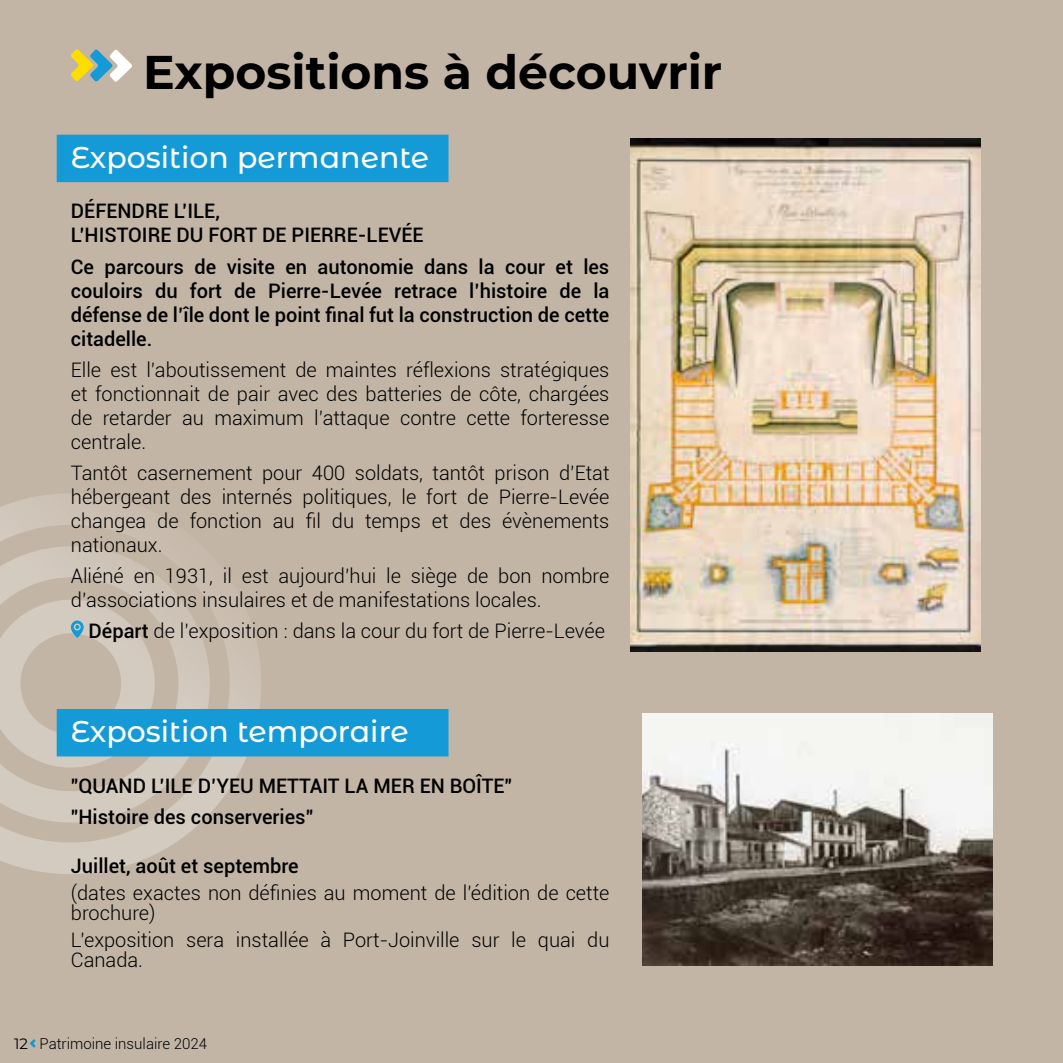
<style>
.page{position:relative;width:1063px;height:1063px;background:#c3b5a6}
.page>*{position:absolute;margin:0;border:0;box-sizing:border-box;transform-origin:0 0}
.t1{font:700 47.25px "Montserrat";color:#000}
.t2{font:500 30px "Montserrat Alternates";color:#fff}
.t3{font:300 20px/24px "Roboto";color:#000}
.t4{font:500 20px/24px "Roboto";color:#000}
.t5{font:300 15px "Roboto";color:#000}
.s1{font-weight:500}
.s2{font-family:"Montserrat";font-weight:400}
</style>
<div class="page">
<img style="left:631px;top:139px;width:349px;height:512px">
<svg style="left:0;top:494px;width:284px;height:380px"></svg>
<svg style="left:0;top:529px;width:227px;height:310px"></svg>
<svg style="left:0;top:590px;width:165px;height:188px"></svg>
<svg style="left:71px;top:49px;width:61px;height:33px"></svg>
<div style="left:57px;top:135px;width:392px;height:47px;background:#149bd7"></div>
<div style="left:57px;top:709px;width:392px;height:47px;background:#149bd7"></div>
<img style="left:642px;top:713px;width:350px;height:253px">
<svg style="left:30px;top:1039px;width:6px;height:9px"></svg>
<h1 class="t1" style="left:143px;top:38px;width:581px">Expositions à découvrir</h1>
<h2 class="t2" style="left:71px;top:136px;width:360px">Exposition permanente</h2>
<p class="t4" style="left:71px;top:199px;width:354px">DÉFENDRE L’ILE,<br>L’HISTOIRE DU FORT DE PIERRE-LEVÉE</p>
<p class="t4" style="left:71px;top:254px;width:540px;text-align:justify">Ce parcours de visite en autonomie dans la cour et les couloirs du fort de Pierre-Levée retrace l’histoire de la défense de l’île dont le point final fut la construction de cette citadelle.</p>
<p class="t3" style="left:71px;top:357px;width:540px;text-align:justify">Elle est l’aboutissement de maintes réflexions stratégiques et fonctionnait de pair avec des batteries de côte, chargées de retarder au maximum l’attaque contre cette forteresse centrale.</p>
<p class="t3" style="left:71px;top:460px;width:540px;text-align:justify">Tantôt casernement pour 400 soldats, tantôt prison d’Etat hébergeant des internés politiques, le fort de Pierre-Levée changea de fonction au fil du temps et des évènements nationaux.</p>
<p class="t3" style="left:71px;top:563px;width:540px">Aliéné en 1931, il est aujourd’hui le siège de bon nombre d’associations insulaires et de manifestations locales.</p>
<p class="t3" style="left:89px;top:618px;width:518px"><span class="s1">Départ</span> de l’exposition : dans la cour du fort de Pierre-Levée</p>
<h2 class="t2" style="left:71px;top:711px;width:340px">Exposition temporaire</h2>
<p class="t4" style="left:71px;top:769px;width:443px;line-height:31px">"QUAND L’ILE D’YEU METTAIT LA MER EN BOÎTE" "Histoire des conserveries"</p>
<p class="t4" style="left:71px;top:853px;width:229px">Juillet, août et septembre</p>
<p class="t3" style="left:71px;top:882px;width:540px;line-height:20px">(dates exactes non définies au moment de l'édition de cette brochure)</p>
<p class="t3" style="left:71px;top:929px;width:540px;line-height:20px">L'exposition sera installée à Port-Joinville sur le quai du<br>Canada.</p>
<p class="t5" style="left:14px;top:1033px;width:194px"><span class="s2">12</span> Patrimoine insulaire 2024</p>
</div>
